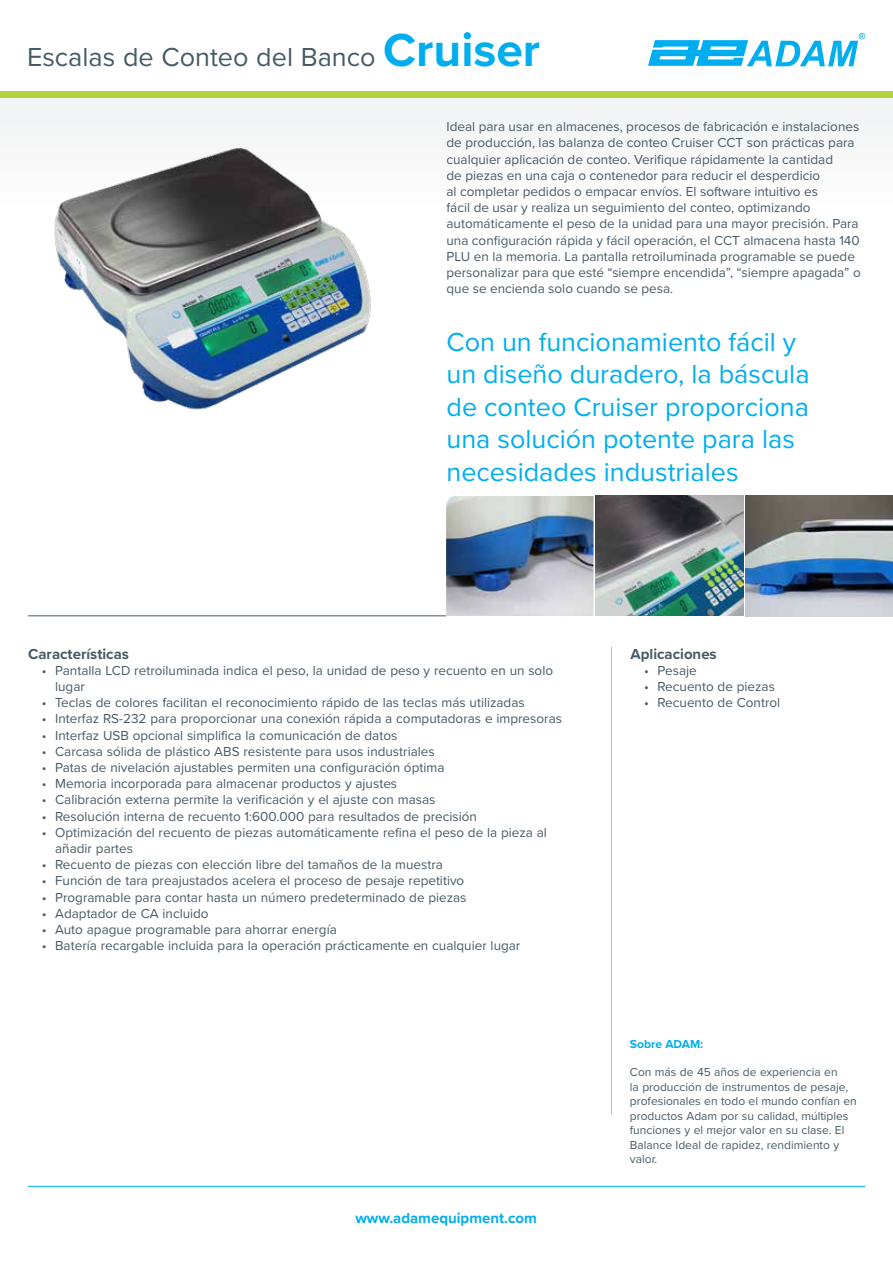
<style>
.page{position:relative;width:893px;height:1263px;background:#fff}
.page>*{position:absolute;margin:0;border:0;box-sizing:border-box;transform-origin:0 0}
.t1{font:27px/32.4px "Proxima Nova";color:#00aeef}
.t2{font:27px "Proxima Nova";color:#465b65}
.t3{font:700 15px "Proxima Nova";color:#465b65}
.t4{font:700 15px "Proxima Nova";color:#00aeef}
.t5{font:13.5px/16.2px "Proxima Nova";color:#465b65}
.t6{font:12px/14.4px "Proxima Nova";color:#465b65}
.t7{font:700 12px "Proxima Nova";color:#00aeef}
.s1{font-weight:700;font-size:48px;color:#00aeef}
</style>
<div class="page">
<div style="left:0;top:92px;width:893px;height:6px;background:#b2d33e"></div>
<hr style="left:28px;top:1186px;width:837px;height:1px;background:#00aeef">
<hr style="left:28px;top:616px;width:418px;height:1px;background:#465b65">
<hr style="left:611px;top:647px;width:1px;height:467px;background:#b1bfc7">
<svg style="left:648px;top:33px;width:217px;height:33px"></svg>
<div style="left:0;top:98px;width:893px;height:114px;background:#f5f7f7"></div>
<img style="left:54px;top:148px;width:317px;height:262px">
<img style="left:745px;top:496px;width:148px;height:120px">
<img style="left:596px;top:496px;width:147px;height:120px">
<img style="left:446px;top:496px;width:147px;height:120px">
<h1 class="t2" style="left:27px;top:37px;width:515px">Escalas de Conteo del Banco <span class="s1">Cruiser</span></h1>
<p class="t5" style="left:446px;top:118px;width:416px">Ideal para usar en almacenes, procesos de fabricación e instalaciones de producción, las balanza de conteo Cruiser CCT son prácticas para cualquier aplicación de conteo. Verifique rápidamente la cantidad<br>de piezas en una caja o contenedor para reducir el desperdicio<br>al completar pedidos o empacar envíos. El software intuitivo es<br>fácil de usar y realiza un seguimiento del conteo, optimizando automáticamente el peso de la unidad para una mayor precisión. Para una configuración rápida y fácil operación, el CCT almacena hasta 140<br>PLU en la memoria. La pantalla retroiluminada programable se puede personalizar para que esté “siempre encendida”, “siempre apagada” o que se encienda solo cuando se pesa.</p>
<h1 class="t1" style="left:446px;top:325px;width:365px">Con un funcionamiento fácil y un diseño duradero, la báscula de conteo Cruiser proporciona una solución potente para las necesidades industriales</h1>
<p class="t3" style="left:28px;top:642px;width:102px">Características</p>
<p class="t5" style="left:55px;top:662px;width:499px;text-indent:-14px">• Pantalla LCD retroiluminada indica el peso, la unidad de peso y recuento en un solo lugar</p>
<p class="t5" style="left:42px;top:694px;width:485px">• Teclas de colores facilitan el reconocimiento rápido de las teclas más utilizadas</p>
<p class="t5" style="left:42px;top:710px;width:522px">• Interfaz RS-232 para proporcionar una conexión rápida a computadoras e impresoras</p>
<p class="t5" style="left:42px;top:726px;width:357px">• Interfaz USB opcional simplifica la comunicación de datos</p>
<p class="t5" style="left:42px;top:743px;width:395px">• Carcasa sólida de plástico ABS resistente para usos industriales</p>
<p class="t5" style="left:42px;top:759px;width:404px">• Patas de nivelación ajustables permiten una configuración óptima</p>
<p class="t5" style="left:42px;top:775px;width:357px">• Memoria incorporada para almacenar productos y ajustes</p>
<p class="t5" style="left:42px;top:791px;width:395px">• Calibración externa permite la verificación y el ajuste con masas</p>
<p class="t5" style="left:42px;top:807px;width:437px">• Resolución interna de recuento 1:600.000 para resultados de precisión</p>
<p class="t5" style="left:55px;top:824px;width:493px;text-indent:-14px">• Optimización del recuento de piezas automáticamente refina el peso de la pieza al añadir partes</p>
<p class="t5" style="left:42px;top:856px;width:403px">• Recuento de piezas con elección libre del tamaños de la muestra</p>
<p class="t5" style="left:42px;top:872px;width:424px">• Función de tara preajustados acelera el proceso de pesaje repetitivo</p>
<p class="t5" style="left:42px;top:888px;width:426px">• Programable para contar hasta un número predeterminado de piezas</p>
<p class="t5" style="left:42px;top:905px;width:169px">• Adaptador de CA incluido</p>
<p class="t5" style="left:42px;top:921px;width:297px">• Auto apague programable para ahorrar energía</p>
<p class="t5" style="left:42px;top:937px;width:480px">• Batería recargable incluida para la operación prácticamente en cualquier lugar</p>
<p class="t4" style="left:355px;top:1207px;width:183px">www.adamequipment.com</p>
<p class="t3" style="left:630px;top:642px;width:88px">Aplicaciones</p>
<p class="t5" style="left:644px;top:662px;width:54px">• Pesaje</p>
<p class="t5" style="left:644px;top:678px;width:132px">• Recuento de piezas</p>
<p class="t5" style="left:644px;top:694px;width:138px">• Recuento de Control</p>
<p class="t7" style="left:630px;top:1035px;width:75px">Sobre ADAM:</p>
<p class="t6" style="left:630px;top:1065px;width:228px">Con más de 45 años de experiencia en<br>la producción de instrumentos de pesaje, profesionales en todo el mundo confían en productos Adam por su calidad, múltiples funciones y el mejor valor en su clase. El Balance Ideal de rapidez, rendimiento y valor.</p>
</div>
